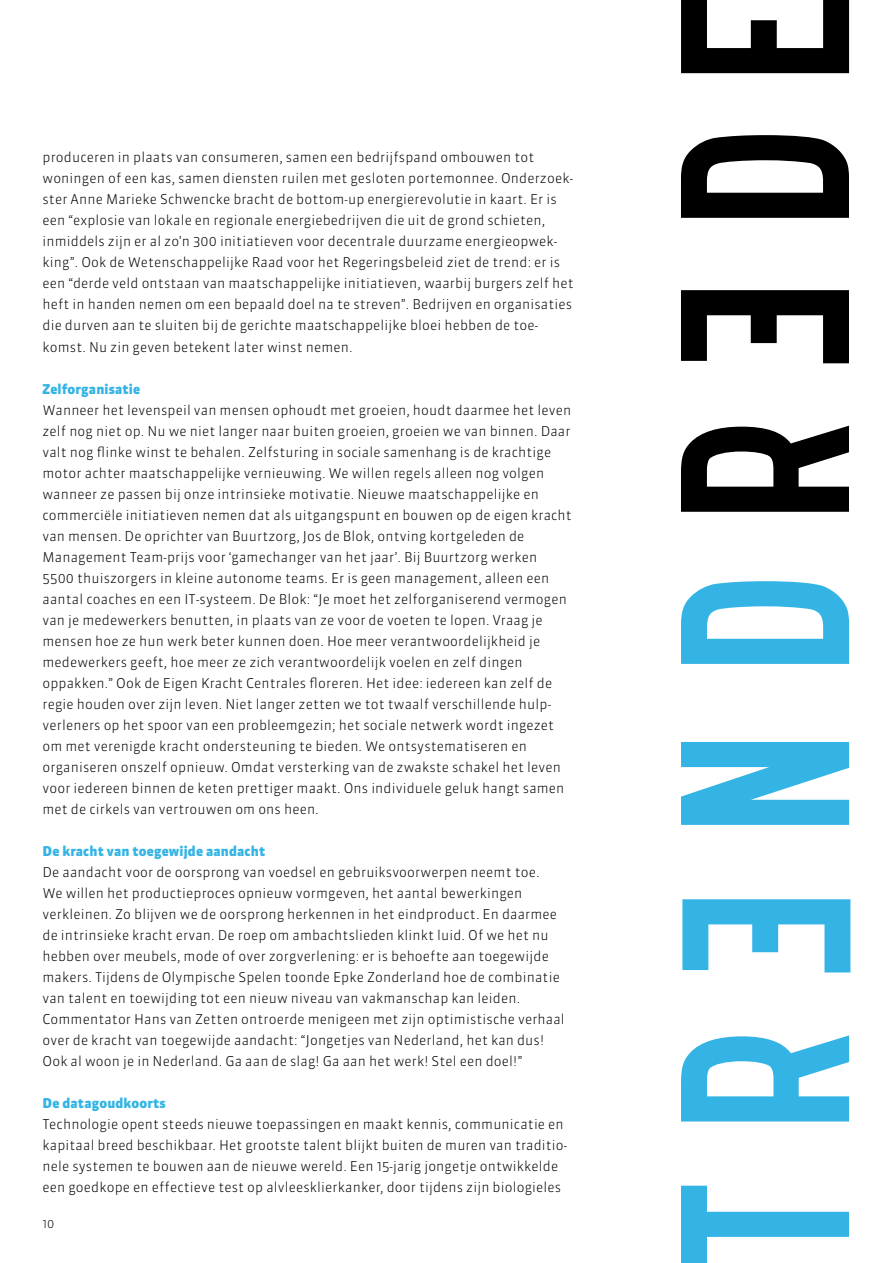
<style>
.page{position:relative;width:893px;height:1263px;background:#fff}
.page>*{position:absolute;margin:0;border:0;box-sizing:border-box;transform-origin:0 0}
.t1{font:300 13.5px/21px "Sanuk";letter-spacing:.01em;color:#000}
.t2{font:900 13.5px "Sanuk";letter-spacing:.01em;color:#34b4e4}
.t3{font:300 12px "Sanuk";color:#000}
</style>
<div class="page">
<svg style="left:681px;top:1186px;width:168px;height:77px"></svg>
<svg style="left:681px;top:1035px;width:168px;height:86px"></svg>
<svg style="left:681px;top:0;width:168px;height:73px"></svg>
<svg style="left:681px;top:742px;width:168px;height:83px"></svg>
<svg style="left:681px;top:581px;width:168px;height:83px"></svg>
<svg style="left:681px;top:426px;width:168px;height:86px"></svg>
<svg style="left:681px;top:135px;width:168px;height:83px"></svg>
<svg style="left:681px;top:290px;width:168px;height:73px"></svg>
<svg style="left:682px;top:899px;width:168px;height:73px"></svg>
<p class="t1" style="left:43px;top:147px;width:533px">produceren in plaats van consumeren, samen een bedrijfspand ombouwen tot woningen of een kas, samen diensten ruilen met gesloten portemonnee. Onderzoek&shy;ster Anne Marieke Schwencke bracht de bottom-up energierevolutie in kaart. Er is een “explosie van lokale en regionale energiebedrijven die uit de grond schieten, inmiddels zijn er al zo’n 300 initiatieven voor decentrale duurzame energieopwek&shy;king”. Ook de Wetenschappelijke Raad voor het Regeringsbeleid ziet de trend: er is een “derde veld ontstaan van maatschappelijke initiatieven, waarbij burgers zelf het heft in handen nemen om een bepaald doel na te streven”. Bedrijven en organisaties die durven aan te sluiten bij de gerichte maatschappelijke bloei hebben de toe&shy;komst. Nu zin geven betekent later winst nemen.</p>
<p class="t2" style="left:43px;top:380px;width:99px">Zelforganisatie</p>
<p class="t1" style="left:43px;top:399px;width:531px">Wanneer het levenspeil van mensen ophoudt met groeien, houdt daarmee het leven zelf nog niet op. Nu we niet langer naar buiten groeien, groeien we van binnen. Daar valt nog flinke winst te behalen. Zelfsturing in sociale samenhang is de krachtige motor achter maatschappelijke vernieuwing. We willen regels alleen nog volgen wanneer ze passen bij onze intrinsieke motivatie. Nieuwe maatschappelijke en commerciële initiatieven nemen dat als uitgangspunt en bouwen op de eigen kracht van mensen. De oprichter van Buurtzorg, Jos de Blok, ontving kortgeleden de Management Team-prijs voor ‘gamechanger van het jaar’. Bij Buurtzorg werken 5500 thuiszorgers in kleine autonome teams. Er is geen management, alleen een aantal coaches en een IT-systeem. De Blok: “Je moet het zelforganiserend vermogen van je medewerkers benutten, in plaats van ze voor de voeten te lopen. Vraag je mensen hoe ze hun werk beter kunnen doen. Hoe meer verantwoordelijkheid je medewerkers geeft, hoe meer ze zich verantwoordelijk voelen en zelf dingen oppakken.” Ook de Eigen Kracht Centrales floreren. Het idee: iedereen kan zelf de regie houden over zijn leven. Niet langer zetten we tot twaalf verschillende hulp&shy;verleners op het spoor van een probleemgezin; het sociale netwerk wordt ingezet om met verenigde kracht ondersteuning te bieden. We ontsystematiseren en organiseren onszelf opnieuw. Omdat versterking van de zwakste schakel het leven voor iedereen binnen de keten prettiger maakt. Ons individuele geluk hangt samen met de cirkels van vertrouwen om ons heen.</p>
<p class="t2" style="left:43px;top:842px;width:224px">De kracht van toegewijde aandacht</p>
<p class="t1" style="left:43px;top:861px;width:524px">De aandacht voor de oorsprong van voedsel en gebruiksvoorwerpen neemt toe.<br>We willen het productieproces opnieuw vormgeven, het aantal bewerkingen verkleinen. Zo blijven we de oorsprong herkennen in het eindproduct. En daarmee de intrinsieke kracht ervan. De roep om ambachtslieden klinkt luid. Of we het nu hebben over meubels, mode of over zorgverlening: er is behoefte aan toegewijde makers. Tijdens de Olympische Spelen toonde Epke Zonderland hoe de combinatie van talent en toewijding tot een nieuw niveau van vakmanschap kan leiden.<br>Commentator Hans van Zetten ontroerde menigeen met zijn optimistische verhaal over de kracht van toegewijde aandacht: “Jongetjes van Nederland, het kan dus!<br>Ook al woon je in Nederland. Ga aan de slag! Ga aan het werk! Stel een doel!”</p>
<p class="t2" style="left:43px;top:1094px;width:125px">De datagoudkoorts</p>
<p class="t1" style="left:43px;top:1113px;width:526px">Technologie opent steeds nieuwe toepassingen en maakt kennis, communicatie en kapitaal breed beschikbaar. Het grootste talent blijkt buiten de muren van traditio&shy;nele systemen te bouwen aan de nieuwe wereld. Een 15-jarig jongetje ontwikkelde een goedkope en effectieve test op alvleesklierkanker, door tijdens zijn biologieles</p>
<p class="t3" style="left:43px;top:1216px;width:13px">10</p>
</div>
